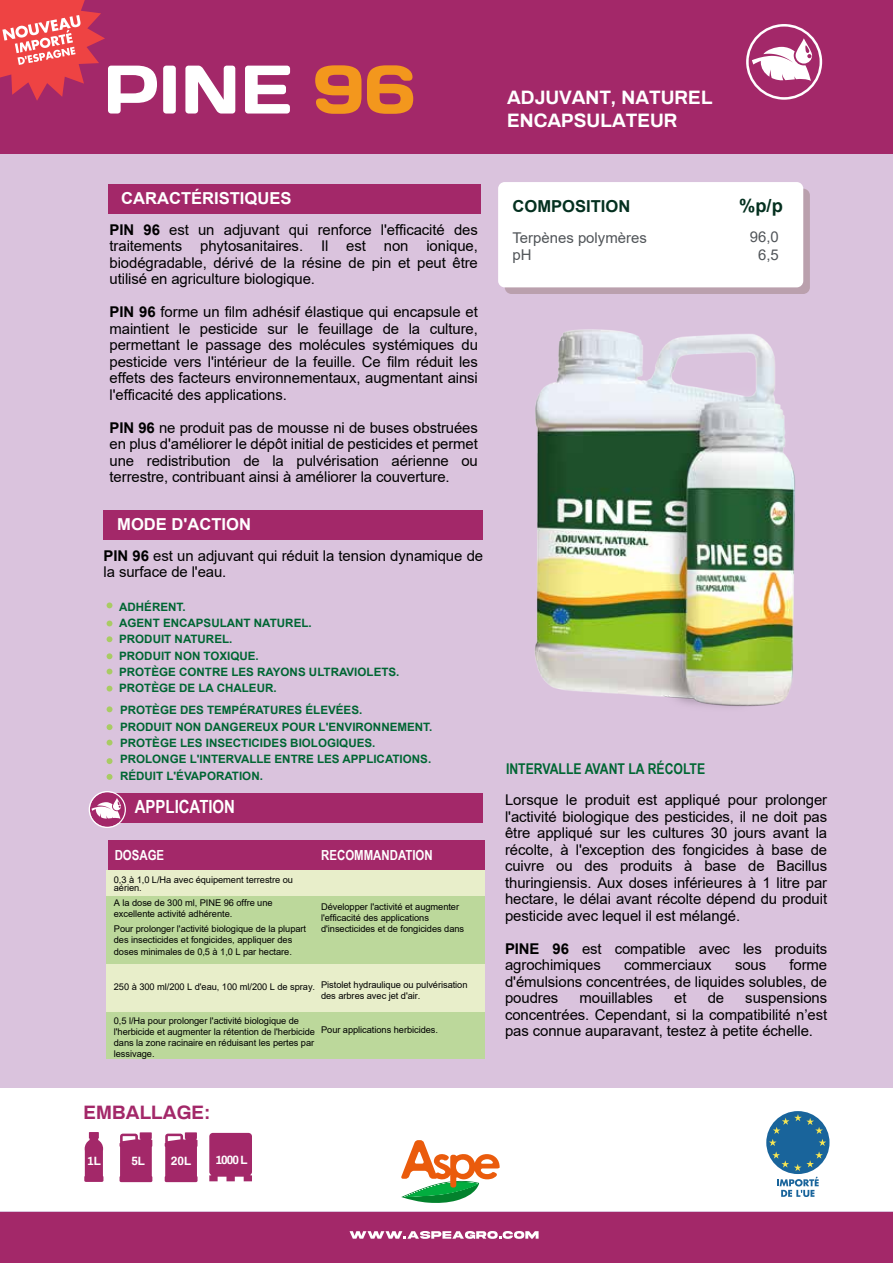
<style>
.page{position:relative;width:893px;height:1263px;background:#dac3dd}
.page>*{position:absolute;margin:0;border:0;box-sizing:border-box;transform-origin:0 0}
.t1{font:700 18.9px/22.8px "Archivo";color:#fff}
.t2{font:700 18.9px "Archivo";color:#a32869}
.t3{font:700 18.15px "Arial Narrow";color:#fff}
.t4{font:700 18.15px "Arial";color:#04301f}
.t5{font:700 16.5px "Arial";color:#fff}
.t6{font:700 16.5px "Arial";color:#04301f}
.t7{font:14.85px/16.5px "Arial";letter-spacing:-.005em;color:#000;text-align:justify}
.t8{font:14.85px/17.2px "Arial";color:#505458}
.t9{font:700 14.85px "Arial Narrow";color:#063}
.t10{font:700 13.95px "Arial Narrow";color:#fff}
.t11{font:700 11.7px "Archivo";color:#fff}
.t12{font:700 11.55px/16.4px "Arial";color:#063}
.t13{font:9.3px/11.1px "Arial";letter-spacing:-.005em;color:#000100}
.t14{font:9.3px/11.1px "Arial";letter-spacing:-.005em;color:#000}
.s1{font-weight:700}
</style>
<div class="page">
<svg style="left:107px;top:602px;width:5px;height:6px"></svg>
<svg style="left:107px;top:706px;width:5px;height:6px"></svg>
<svg style="left:107px;top:724px;width:5px;height:6px"></svg>
<svg style="left:107px;top:758px;width:5px;height:6px"></svg>
<svg style="left:107px;top:774px;width:5px;height:6px"></svg>
<svg style="left:107px;top:740px;width:5px;height:5px"></svg>
<svg style="left:107px;top:620px;width:5px;height:6px"></svg>
<svg style="left:107px;top:636px;width:5px;height:6px"></svg>
<svg style="left:107px;top:653px;width:5px;height:6px"></svg>
<svg style="left:107px;top:669px;width:5px;height:5px"></svg>
<svg style="left:107px;top:686px;width:5px;height:5px"></svg>
<div style="left:108px;top:184px;width:373px;height:29px;background:#a32869"></div>
<div style="left:103px;top:510px;width:380px;height:30px;background:#a32869"></div>
<svg style="left:505px;top:189px;width:305px;height:105px;fill:#baa0ad"></svg>
<div style="left:498px;top:182px;width:305px;height:105px;background:#fff;border-radius:7px"></div>
<div style="left:108px;top:794px;width:375px;height:29px;background:#a32869"></div>
<div style="left:106px;top:870px;width:379px;height:188px;background:#e8eeca"></div>
<div style="left:106px;top:896px;width:379px;height:68px;background:#bcd89b"></div>
<div style="left:106px;top:1012px;width:379px;height:46px;background:#bcd89b"></div>
<div style="left:108px;top:840px;width:377px;height:30px;background:#a32869"></div>
<img style="left:535px;top:329px;width:260px;height:378px">
<svg style="left:89px;top:791px;width:37px;height:37px"></svg>
<div style="left:0;top:1212px;width:893px;height:51px;background:#a32869"></div>
<div style="left:0;top:1089px;width:893px;height:122px;background:#fff"></div>
<svg style="left:350px;top:1231px;width:189px;height:8px"></svg>
<svg style="left:401px;top:1140px;width:99px;height:63px"></svg>
<svg style="left:165px;top:1132px;width:33px;height:50px"></svg>
<svg style="left:119px;top:1132px;width:33px;height:50px"></svg>
<svg style="left:84px;top:1132px;width:20px;height:50px"></svg>
<svg style="left:209px;top:1133px;width:43px;height:48px"></svg>
<div style="left:766px;top:1111px;width:63px;height:63px;background:#19649b;border-radius:50%"></div>
<svg style="left:769px;top:1114px;width:57px;height:83px"></svg>
<div style="left:0;top:0;width:893px;height:153px;background:#a32869"></div>
<svg style="left:746px;top:24px;width:76px;height:76px"></svg>
<svg style="left:0;top:0;width:157px;height:114px"></svg>
<svg style="left:163px;top:66px;width:13px;height:48px"></svg>
<svg style="left:185px;top:66px;width:50px;height:48px"></svg>
<svg style="left:245px;top:66px;width:45px;height:48px"></svg>
<svg style="left:315px;top:65px;width:46px;height:49px"></svg>
<svg style="left:367px;top:65px;width:46px;height:49px"></svg>
<p class="t1" style="left:507px;top:86px;width:207px">ADJUVANT, NATUREL<br>ENCAPSULATEUR</p>
<p class="t5" style="left:121px;top:187px;width:172px">CARACTÉRISTIQUES</p>
<p class="t7" style="left:110px;top:221px;width:370px"><span class="s1">PIN 96</span> est un adjuvant qui renforce l'efficacité des traitements phytosanitaires. Il est non ionique, biodégradable, dérivé de la résine de pin et peut être utilisé en agriculture biologique.</p>
<p class="t7" style="left:110px;top:304px;width:370px"><span class="s1">PIN 96</span> forme un film adhésif élastique qui encapsule et maintient le pesticide sur le feuillage de la culture, permettant le passage des molécules systémiques du pesticide vers l'intérieur de la feuille. Ce film réduit les effets des facteurs environnementaux, augmentant ainsi l'efficacité des applications.</p>
<p class="t7" style="left:110px;top:419px;width:370px"><span class="s1">PIN 96</span> ne produit pas de mousse ni de buses obstruées en plus d'améliorer le dépôt initial de pesticides et permet une redistribution de la pulvérisation aérienne ou terrestre, contribuant ainsi à améliorer la couverture.</p>
<p class="t5" style="left:117px;top:512px;width:135px">MODE D'ACTION</p>
<p class="t7" style="left:104px;top:547px;width:381px"><span class="s1">PIN 96</span> est un adjuvant qui réduit la tension dynamique de la surface de l'eau.</p>
<p class="t12" style="left:119px;top:599px;width:282px">ADHÉRENT.<br>AGENT ENCAPSULANT NATUREL.<br>PRODUIT NATUREL.<br>PRODUIT NON TOXIQUE.<br>PROTÈGE CONTRE LES RAYONS ULTRAVIOLETS.<br>PROTÈGE DE LA CHALEUR.</p>
<p class="t12" style="left:120px;top:702px;width:314px">PROTÈGE DES TEMPÉRATURES ÉLEVÉES.<br>PRODUIT NON DANGEREUX POUR L'ENVIRONNEMENT.<br>PROTÈGE LES INSECTICIDES BIOLOGIQUES.<br>PROLONGE L'INTERVALLE ENTRE LES APPLICATIONS.<br>RÉDUIT L'ÉVAPORATION.</p>
<p class="t3" style="left:135px;top:793px;width:102px">APPLICATION</p>
<p class="t10" style="left:115px;top:844px;width:51px">DOSAGE</p>
<p class="t10" style="left:321px;top:844px;width:113px">RECOMMANDATION</p>
<p class="t13" style="left:114px;top:875px;width:181px;line-height:8.2px">0,3 à 1,0 L/Ha avec équipement terrestre ou aérien.</p>
<p class="t13" style="left:321px;top:901px;width:145px">Développer l'activité et augmenter l'efficacité des applications d'insecticides et de fongicides dans</p>
<p class="t13" style="left:114px;top:897px;width:160px">A la dose de 300 ml, PINE 96 offre une excellente activité adhérente.</p>
<p class="t13" style="left:114px;top:923px;width:194px">Pour prolonger l'activité biologique de la plupart des insecticides et fongicides, appliquer des doses minimales de 0,5 à 1,0 L par hectare.</p>
<p class="t13" style="left:114px;top:981px;width:203px">250 à 300 ml/200 L d'eau, 100 ml/200 L de spray.</p>
<p class="t13" style="left:114px;top:1015px;width:203px">0,5 l/Ha pour prolonger l'activité biologique de l'herbicide et augmenter la rétention de l'herbicide dans la zone racinaire en réduisant les pertes par lessivage.</p>
<p class="t14" style="left:321px;top:979px;width:148px">Pistolet hydraulique ou pulvérisation des arbres avec jet d'air.</p>
<p class="t13" style="left:321px;top:1024px;width:119px">Pour applications herbicides.</p>
<p class="t2" style="left:84px;top:1099px;width:129px">EMBALLAGE:</p>
<p class="t11" style="left:87px;top:1153px;width:15px">1L</p>
<p class="t11" style="left:131px;top:1153px;width:15px">5L</p>
<p class="t11" style="left:171px;top:1153px;width:22px">20L</p>
<p class="t11" style="left:215px;top:1151px;width:34px">1000 L</p>
<p class="t6" style="left:512px;top:194px;width:119px">COMPOSITION</p>
<p class="t4" style="left:739px;top:192px;width:45px">%p/p</p>
<p class="t8" style="left:512px;top:229px;width:136px">Terpènes polymères pH</p>
<p class="t8" style="left:750px;top:227px;width:31px;line-height:18.5px;text-align:center">96,0<br>6,5</p>
<p class="t9" style="left:506px;top:758px;width:201px">INTERVALLE AVANT LA RÉCOLTE</p>
<p class="t7" style="left:505px;top:792px;width:324px">Lorsque le produit est appliqué pour prolonger l'activité biologique des pesticides, il ne doit pas être appliqué sur les cultures 30 jours avant la récolte, à l'exception des fongicides à base de cuivre ou des produits à base de Bacillus thuringiensis. Aux doses inférieures à 1 litre par hectare, le délai avant récolte dépend du produit pesticide avec lequel il est mélangé.</p>
<p class="t7" style="left:505px;top:940px;width:324px"><span class="s1">PINE 96</span> est compatible avec les produits agrochimiques</p>
<p class="t7" style="left:505px;top:957px;width:324px;text-indent:284px">forme d'émulsions concentrées, de liquides solubles, de poudres</p>
<p class="t7" style="left:624px;top:957px;width:89px">commerciaux</p>
<p class="t7" style="left:735px;top:957px;width:33px">sous</p>
<p class="t7" style="left:505px;top:990px;width:324px;text-indent:240px">suspensions concentrées. Cependant, si la compatibilité n’est pas connue auparavant, testez à petite échelle.</p>
<p class="t7" style="left:579px;top:990px;width:75px">mouillables</p>
<p class="t7" style="left:674px;top:990px;width:14px">et</p>
<p class="t7" style="left:708px;top:990px;width:18px">de</p>
</div>
